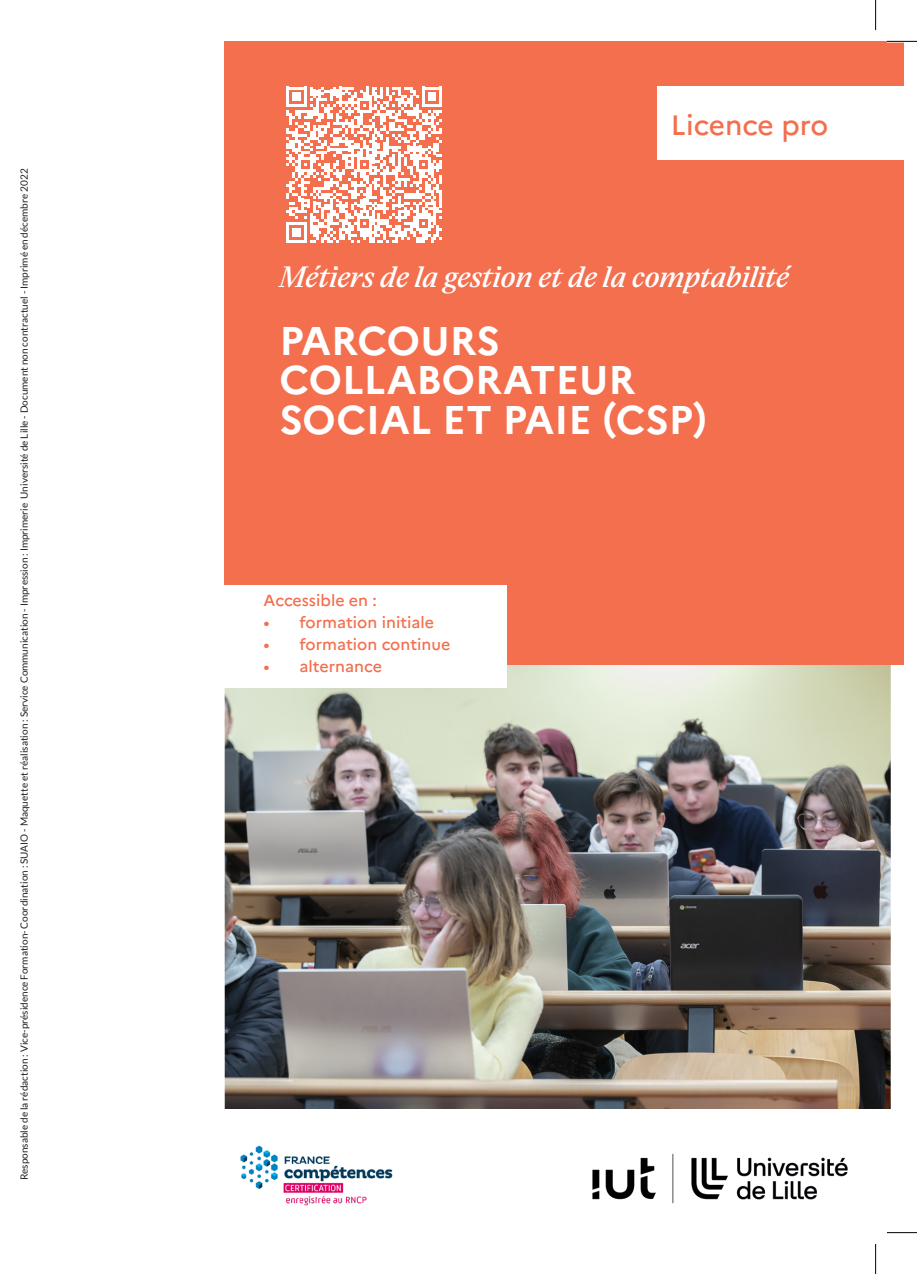
<style>
.page{position:relative;width:917px;height:1274px;background:#fff}
.page>*{position:absolute;margin:0;border:0;box-sizing:border-box;transform-origin:0 0}
.Master_top_page_couveture{font:700 40px "Marianne";color:#fff}
.Mention_couverture{font:700 40px "Marianne";color:#fff}
.Mention_couverture-2{font:italic 500 28.6px "Eliza";color:#fff}
.t1{font:500 28px "Marianne";color:#f36f4e}
.t2{font:500 16px "Marianne";color:#f36f4e}
.ours{font:10px "Lato";color:#231f20}
</style>
<div class="page">
<img style="left:224px;top:664px;width:666px;height:445px">
<img style="left:592px;top:1153px;width:256px;height:51px">
<div style="left:224px;top:41px;width:679px;height:623px;background:#f36f4e"></div>
<div style="left:656px;top:86px;width:247px;height:74px;background:#fff"></div>
<img style="left:240px;top:1145px;width:153px;height:61px">
<svg style="left:286px;top:87px;width:156px;height:156px"></svg>
<div style="left:224px;top:586px;width:283px;height:102px;background:#fff"></div>
<hr style="left:886px;top:40px;width:30px;height:3px;background:#fff">
<hr style="left:886px;top:41px;width:30px;height:1px;background:#000">
<hr style="left:886px;top:1232px;width:30px;height:1px;background:#000">
<hr style="left:0;top:0;width:1px;height:30px;background:#000">
<hr style="left:0;top:1243px;width:1px;height:30px;background:#000">
<hr style="left:874px;top:0;width:1px;height:30px;background:#000">
<hr style="left:874px;top:1243px;width:1px;height:30px;background:#000">
<p class="ours" style="left:19px;top:1180px;width:1013px;rotate:-90deg">Responsable de la rédaction : Vice-présidence Formation- Coordination : SUAIO - Maquette et réalisation : Service Communication - Impression : Imprimerie Université de Lille - Document non contractuel - Imprimé en décembre 2022</p>
<p class="t1" style="left:670px;top:103px;width:159px">Licence pro</p>
<p class="Mention_couverture-2" style="left:279px;top:258px;width:510px">Métiers de la gestion et de la comptabilité</p>
<p class="Mention_couverture" style="left:279px;top:310px;width:222px">PARCOURS</p>
<p class="Master_top_page_couveture" style="left:279px;top:349px;width:357px">COLLABORATEUR</p>
<p class="Master_top_page_couveture" style="left:279px;top:388px;width:429px">SOCIAL ET PAIE (CSP)</p>
<p class="t2" style="left:263px;top:587px;width:115px">Accessible en :</p>
<p class="t2" style="left:263px;top:609px;width:172px">• formation initiale</p>
<p class="t2" style="left:263px;top:631px;width:188px">• formation continue</p>
<p class="t2" style="left:263px;top:653px;width:120px">• alternance</p>
</div>
